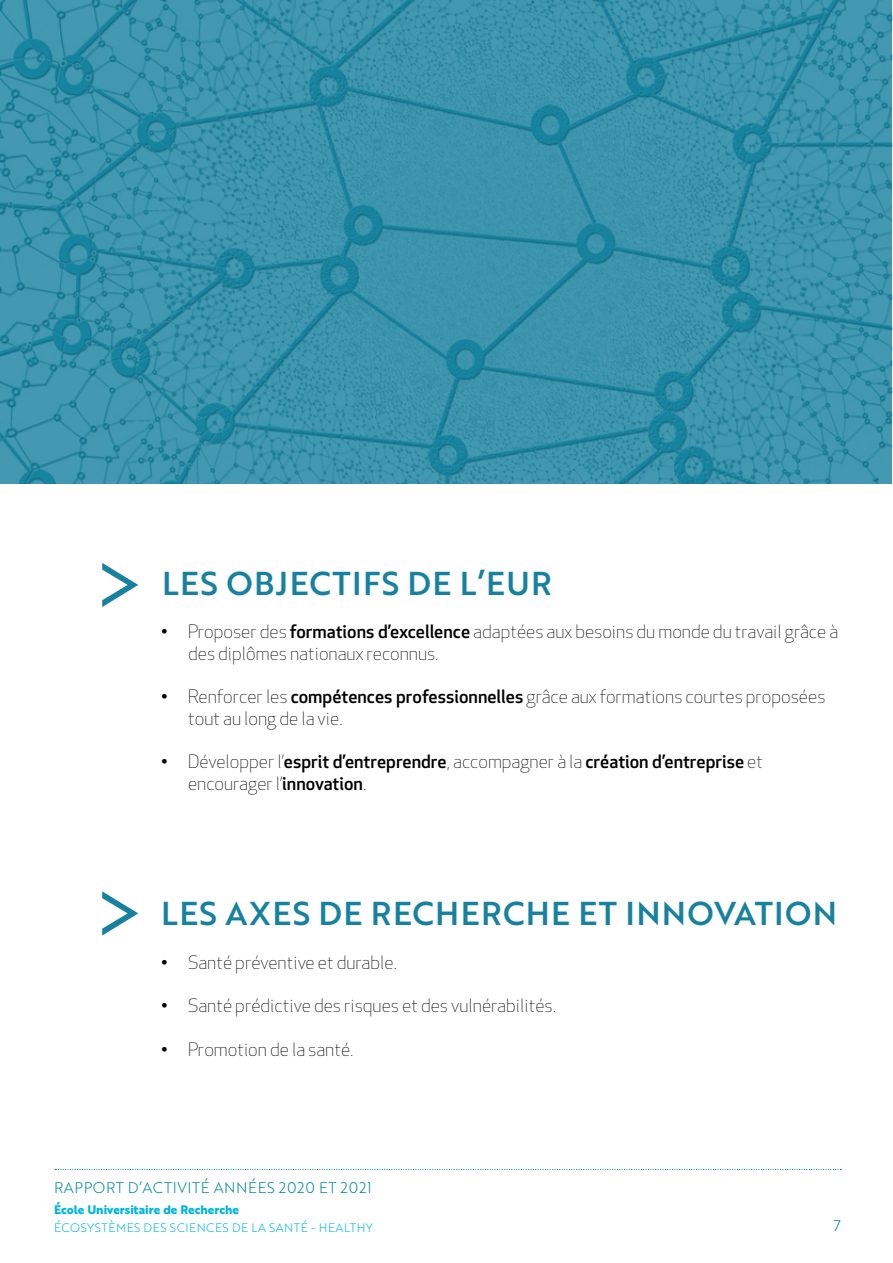
<style>
.page{position:relative;width:893px;height:1263px;background:#fff}
.page>*{position:absolute;margin:0;border:0;box-sizing:border-box;transform-origin:0 0}
.t1{font:85.8px "Brother 1816 Book";color:#1781a0}
.titre{font:32.25px "Brother 1816 Medium";letter-spacing:.04em;color:#1781a0}
.t2{font:300 18px/21.6px "Apex New";color:#000001}
.t3{font:500 18px/21.6px "Apex New";color:#000001}
.t4{font:15px "Brother 1816 Light";letter-spacing:.04em;color:#0085a3}
.t5{font:12px "Brother 1816 Light";letter-spacing:.04em;color:#00b8de}
.t6{font:700 12px "Brother 1816 Extra";color:#00b6dd}
.s1{font-weight:500}
.s2{font-weight:300}
</style>
<div class="page">
<svg style="left:55px;top:1169px;width:786px;height:1px"></svg>
<img style="left:0;top:0;width:892px;height:484px">
<p class="t1" style="left:94px;top:522px;width:51px">&gt;</p>
<p class="titre" style="left:162px;top:559px;width:391px">LES OBJECTIFS DE L’EUR</p>
<p class="t2" style="left:188px;top:621px;width:652px;text-indent:-27px">• Proposer des <span class="s1">formations d’excellence</span> adaptées aux besoins du monde du travail grâce à des diplômes nationaux reconnus.</p>
<p class="t2" style="left:188px;top:686px;width:639px;text-indent:-27px">• Renforcer les <span class="s1">compétences professionnelles</span> grâce aux formations courtes proposées tout au long de la vie.</p>
<p class="t3" style="left:188px;top:750px;width:577px;text-indent:-27px"><span class="s2">• Développer l’</span>esprit d’entreprendre<span class="s2">, accompagner à la</span> création d’entreprise <span class="s2">et encourager l’</span>innovation<span class="s2">.</span></p>
<p class="t1" style="left:94px;top:850px;width:51px">&gt;</p>
<p class="titre" style="left:161px;top:889px;width:677px">LES AXES DE RECHERCHE ET INNOVATION</p>
<p class="t2" style="left:161px;top:952px;width:237px">• Santé préventive et durable.</p>
<p class="t2" style="left:161px;top:995px;width:396px">• Santé prédictive des risques et des vulnérabilités.</p>
<p class="t2" style="left:161px;top:1038px;width:194px">• Promotion de la santé.</p>
<p class="t4" style="left:54px;top:1176px;width:319px">RAPPORT D’ACTIVITÉ ANNÉES 2020 ET 2021</p>
<p class="t6" style="left:54px;top:1201px;width:186px">École Universitaire de Recherche</p>
<p class="t5" style="left:54px;top:1219px;width:321px">ÉCOSYSTÈMES DES SCIENCES DE LA SANTÉ - HEALTHY</p>
<p class="t4" style="left:834px;top:1214px;width:9px">7</p>
</div>
